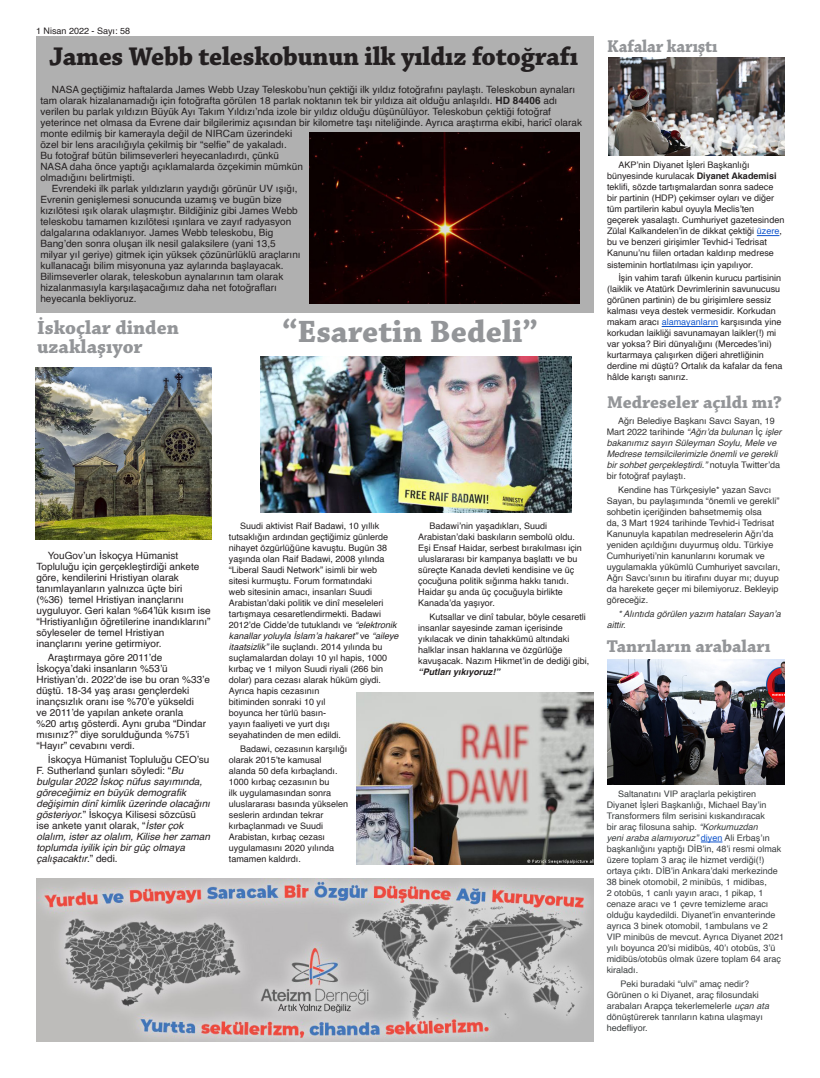
<style>
.page{position:relative;width:820px;height:1078px;background:#fff}
.page>*{position:absolute;margin:0;border:0;box-sizing:border-box;transform-origin:0 0}
.Dergi{font:700 32.5px "Chaparral Pro";color:#939598}
.Dergi-2{font:700 27px "Chaparral Pro";letter-spacing:-.01em;color:#231f20}
.Dergi-3{font:700 20px/19px "Chaparral Pro";color:#939598}
.Dergi-4{font:700 18px "Chaparral Pro";color:#939598}
.Dergi-5{font:700 18px "Chaparral Pro";color:#939598;scale:.93 1}
.Dergi-6{font:10px/11px "Helvetica";color:#231f20}
.Dergi-7{font:italic 10px/11px "Helvetica";color:#231f20}
.Dergi-8{font:9px/11px "Helvetica";color:#231f20}
.Dergi-9{font:9px/11px "Helvetica";color:#3a3e3f}
.Dergi-10{font:9px/11px "Helvetica";color:#333}
.Dergi-11{font:italic 9px/11px "Helvetica";color:#333}
.s1{font-weight:700}
.s2{font-style:normal}
.s3{font-style:italic}
.s4{font-weight:700;font-style:italic}
.s5{color:#15c}
</style>
<div class="page">
<img style="left:36px;top:878px;width:557px;height:163px">
<div style="left:36px;top:36px;width:557px;height:276px;background:#b0b0b0"></div>
<svg style="left:756px;top:235px;width:23px;height:1px"></svg>
<hr style="left:661px;top:326px;width:57px;height:1px;background:#15c">
<img style="left:35px;top:367px;width:176px;height:172px">
<img style="left:309px;top:132px;width:270px;height:172px">
<img style="left:608px;top:57px;width:176px;height:98px">
<svg style="left:700px;top:841px;width:22px;height:1px"></svg>
<img style="left:607px;top:659px;width:177px;height:125px">
<img style="left:356px;top:692px;width:237px;height:172px">
<img style="left:260px;top:356px;width:311px;height:157px">
<p class="Dergi-8" style="left:36px;top:26px;width:96px">1 Nisan 2022 - Sayı: 58</p>
<p class="Dergi-2" style="left:49px;top:41px;width:530px">James Webb teleskobunun ilk yıldız fotoğrafı</p>
<p class="Dergi-6" style="left:40px;top:84px;width:543px;text-indent:11px">NASA geçtiğimiz haftalarda James Webb Uzay Teleskobu’nun çektiği ilk yıldız fotoğrafını paylaştı. Teleskobun aynaları tam olarak hizalanamadığı için fotoğrafta görülen 18 parlak noktanın tek bir yıldıza ait olduğu anlaşıldı. <span class="s1">HD 84406</span> adı verilen bu parlak yıldızın Büyük Ayı Takım Yıldızı’nda izole bir yıldız olduğu düşünülüyor. Teleskobun çektiği fotoğraf yeterince net olmasa da Evrene dair bilgilerimiz açısından bir kilometre taşı niteliğinde. Ayrıca araştırma ekibi, haricî olarak monte edilmiş bir kamerayla değil de NIRCam üzerindeki<br>özel bir lens aracılığıyla çekilmiş bir “selfie” de yakaladı.<br>Bu fotoğraf bütün bilimseverleri heyecanladırdı, çünkü<br>NASA daha önce yaptığı açıklamalarda özçekimin mümkün<br>olmadığını belirtmişti.</p>
<p class="Dergi-6" style="left:40px;top:183px;width:262px;text-indent:11px">Evrendeki ilk parlak yıldızların yaydığı görünür UV ışığı, Evrenin genişlemesi sonucunda uzamış ve bugün bize kızılötesi ışık olarak ulaşmıştır. Bildiğiniz gibi James Webb teleskobu tamamen kızılötesi ışınlara ve zayıf radyasyon dalgalarına odaklanıyor. James Webb teleskobu, Big Bang’den sonra oluşan ilk nesil galaksilere (yani 13,5 milyar yıl geriye) gitmek için yüksek çözünürlüklü araçlarını kullanacağı bilim misyonuna yaz aylarında başlayacak.<br>Bilimseverler olarak, teleskobun aynalarının tam olarak hizalanmasıyla karşılaşacağımız daha net fotoğrafları heyecanla bekliyoruz.</p>
<p class="Dergi-3" style="left:37px;top:319px;width:143px">İskoçlar dinden uzaklaşıyor</p>
<p class="Dergi" style="left:282px;top:312px;width:257px">“Esaretin Bedeli”</p>
<p class="Dergi-6" style="left:36px;top:550px;width:175px;text-indent:11px">YouGov’un İskoçya Hümanist Topluluğu için gerçekleştirdiği ankete göre, kendilerini Hristiyan olarak tanımlayanların yalnızca üçte biri (%36) temel Hristiyan inançlarını uyguluyor. Geri kalan %64’lük kısım ise “Hristiyanlığın öğretilerine inandıklarını” söyleseler de temel Hristiyan inançlarını yerine getirmiyor.</p>
<p class="Dergi-6" style="left:36px;top:652px;width:175px;text-indent:11px">Araştırmaya göre 2011’de İskoçya’daki insanların %53’ü Hristiyan’dı. 2022’de ise bu oran %33’e düştü. 18-34 yaş arası gençlerdeki inançsızlık oranı ise %70’e yükseldi<br>ve 2011’de yapılan ankete oranla<br>%20 artış gösterdi. Aynı gruba “Dindar mısınız?” diye sorulduğunda %75’i “Hayır” cevabını verdi.</p>
<p class="Dergi-7" style="left:36px;top:754px;width:175px;text-indent:11px"><span class="s2">İskoçya Hümanist Topluluğu CEO’su F. Sutherland şunları söyledi: “</span>Bu bulgular 2022 İskoç nüfus sayımında, göreceğimiz en büyük demografik değişimin dinî kimlik üzerinde olacağını gösteriyor.<span class="s2">” İskoçya Kilisesi sözcüsü ise ankete yanıt olarak, “</span>İster çok olalım, ister az olalım, Kilise her zaman toplumda iyilik için bir güç olmaya çalışacaktır<span class="s2">.” dedi.</span></p>
<p class="Dergi-8" style="left:229px;top:520px;width:171px;text-indent:11px">Suudi aktivist Raif Badawi, 10 yıllık tutsaklığın ardından geçtiğimiz günlerde nihayet özgürlüğüne kavuştu. Bugün 38 yaşında olan Raif Badawi, 2008 yılında “Liberal Saudi Network” isimli bir web sitesi kurmuştu. Forum formatındaki<br>web sitesinin amacı, insanları Suudi Arabistan’daki politik ve dinî meseleleri tartışmaya cesaretlendirmekti. Badawi 2012’de Cidde’de tutuklandı ve <span class="s3">“elektronik kanallar yoluyla İslam’a hakaret”</span> ve <span class="s3">“aileye itaatsizlik”</span> ile suçlandı. 2014 yılında bu suçlamalardan dolayı 10 yıl hapis, 1000 kırbaç ve 1 milyon Suudi riyali (266 bin dolar) para cezası alarak hüküm giydi.<br>Ayrıca hapis cezasının<br>bitiminden sonraki 10 yıl<br>boyunca her türlü basın-<br>yayın faaliyeti ve yurt dışı<br>seyahatinden de men edildi.</p>
<p class="Dergi-8" style="left:229px;top:743px;width:121px;text-indent:11px">Badawi, cezasının karşılığı olarak 2015’te kamusal alanda 50 defa kırbaçlandı.<br>1000 kırbaç cezasının bu<br>ilk uygulamasından sonra uluslararası basında yükselen seslerin ardından tekrar kırbaçlanmadı ve Suudi<br>Arabistan, kırbaç cezası uygulamasını 2020 yılında tamamen kaldırdı.</p>
<p class="Dergi-8" style="left:418px;top:520px;width:165px;text-indent:11px">Badawi’nin yaşadıkları, Suudi Arabistan’daki baskıların sembolü oldu.<br>Eşi Ensaf Haidar, serbest bırakılması için uluslararası bir kampanya başlattı ve bu süreçte Kanada devleti kendisine ve üç çocuğuna politik sığınma hakkı tanıdı.<br>Haidar şu anda üç çocuğuyla birlikte Kanada’da yaşıyor.</p>
<p class="Dergi-8" style="left:418px;top:611px;width:173px;text-indent:11px">Kutsallar ve dinî tabular, böyle cesaretli insanlar sayesinde zaman içerisinde yıkılacak ve dinin tahakkümü altındaki halklar insan haklarına ve özgürlüğe kavuşacak. Nazım Hikmet’in de dediği gibi, <span class="s4">“Putları yıkıyoruz!”</span></p>
<p class="Dergi-5" style="left:607px;top:36px;width:120px">Kafalar karıştı</p>
<p class="Dergi-8" style="left:607px;top:160px;width:179px;text-indent:11px">AKP’nin Diyanet İşleri Başkanlığı bünyesinde kurulacak <span class="s1">Diyanet Akademisi </span>teklifi, sözde tartışmalardan sonra sadece bir partinin (HDP) çekimser oyları ve diğer tüm partilerin kabul oyuyla Meclis’ten geçerek yasalaştı. Cumhuriyet gazetesinden Zülal Kalkandelen’in de dikkat çektiği <span class="s5">üzere</span>, bu ve benzeri girişimler Tevhid-i Tedrisat Kanunu’nu fiilen ortadan kaldırıp medrese sisteminin hortlatılması için yapılıyor.</p>
<p class="Dergi-8" style="left:607px;top:273px;width:177px;text-indent:11px">İşin vahim tarafı ülkenin kurucu partisinin (laiklik ve Atatürk Devrimlerinin savunucusu görünen partinin) de bu girişimlere sessiz kalması veya destek vermesidir. Korkudan makam aracı <span class="s5">alamayanların</span> karşısında yine korkudan laikliği savunamayan laikler(!) mi var yoksa? Biri dünyalığını (Mercedes’ini) kurtarmaya çalışırken diğeri ahretliğinin derdine mi düştü? Ortalık da kafalar da fena hâlde karıştı sanırız.</p>
<p class="Dergi-4" style="left:607px;top:392px;width:176px">Medreseler açıldı mı?</p>
<p class="Dergi-11" style="left:606px;top:415px;width:176px;text-indent:11px"><span class="s2">Ağrı Belediye Başkanı Savcı Sayan, 19<br>Mart 2022 tarihinde</span> “Ağrı’da bulunan <span class="s2">İç</span> işler bakanımız sayın Süleyman Soylu, Mele ve Medrese temsilcilerimizle önemli ve gerekli bir sohbet gerçekleştirdi.” <span class="s2">notuyla Twitter’da bir fotoğraf paylaştı.</span></p>
<p class="Dergi-10" style="left:606px;top:484px;width:175px;text-indent:11px">Kendine has Türkçesiyle* yazan Savcı Sayan, bu paylaşımında “önemli ve gerekli” sohbetin içeriğinden bahsetmemiş olsa<br>da, 3 Mart 1924 tarihinde Tevhid-i Tedrisat Kanunuyla kapatılan medreselerin Ağrı’da yeniden açıldığını duyurmuş oldu. Türkiye Cumhuriyeti’nin kanunlarını korumak ve uygulamakla yükümlü Cumhuriyet savcıları, Ağrı Savcı’sının bu itirafını duyar mı; duyup da harekete geçer mi bilemiyoruz. Bekleyip göreceğiz.</p>
<p class="Dergi-11" style="left:606px;top:608px;width:175px;text-indent:11px">* Alıntıda görülen yazım hataları Sayan’a aittir.</p>
<p class="Dergi-4" style="left:606px;top:635px;width:165px">Tanrıların arabaları</p>
<p class="Dergi-9" style="left:606px;top:788px;width:179px;text-indent:11px">Saltanatını VIP araçlarla pekiştiren Diyanet İşleri Başkanlığı, Michael Bay’in Transformers film serisini kıskandıracak<br>bir araç filosuna sahip. <span class="s3">“Korkumuzdan<br>yeni araba alamıyoruz”</span> <span class="s5">diyen</span> Ali Erbaş’ın başkanlığını yaptığı DİB’in, 48’i resmi olmak üzere toplam 3 araç ile hizmet verdiği(!) ortaya çıktı. DİB’in Ankara’daki merkezinde 38 binek otomobil, 2 minibüs, 1 midibas,<br>2 otobüs, 1 canlı yayın aracı, 1 pikap, 1 cenaze aracı ve 1 çevre temizleme aracı olduğu kaydedildi. Diyanet’in envanterinde ayrıca 3 binek otomobil, 1ambulans ve 2<br>VIP minibüs de mevcut. Ayrıca Diyanet 2021 yılı boyunca 20’si midibüs, 40’ı otobüs, 3’ü midibüs/otobüs olmak üzere toplam 64 araç kiraladı.</p>
<p class="Dergi-9" style="left:606px;top:978px;width:164px;text-indent:14px">Peki buradaki “ulvi” amaç nedir?<br>Görünen o ki Diyanet, araç filosundaki arabaları Arapça tekerlemelerle <span class="s3">uçan ata </span>dönüştürerek tanrıların katına ulaşmayı hedefliyor.</p>
</div>
